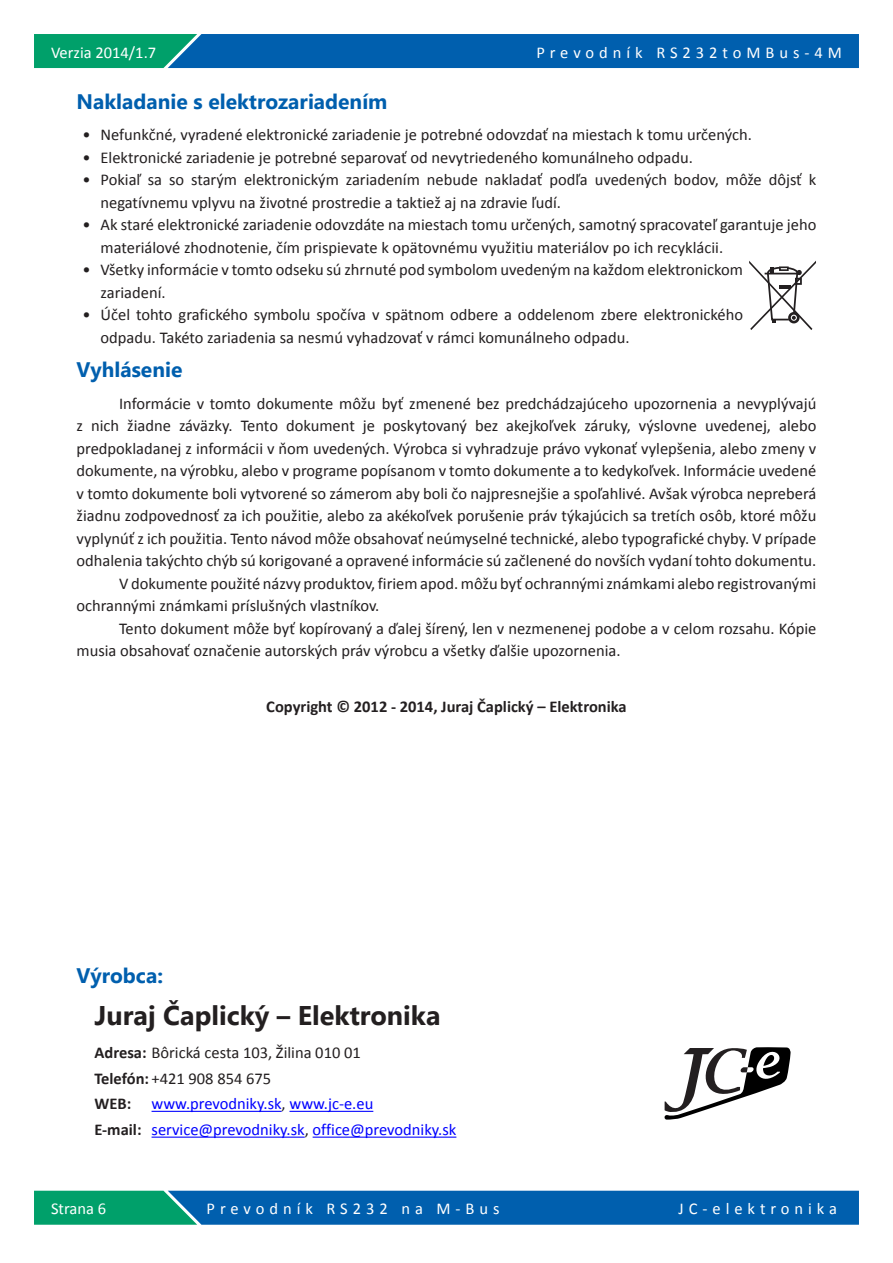
<style>
.page{position:relative;width:893px;height:1263px;background:#fff}
.page>*{position:absolute;margin:0;border:0;box-sizing:border-box;transform-origin:0 0}
.Paragraph-4-manufact{font:700 27px "Segoe UI";color:#231f20}
.Heading-3-top{font:700 21px "Segoe UI";color:#005fae}
.Heading-3{font:700 21px "Segoe UI";color:#005fae}
.Heading-3-manufactur{font:700 21px "Segoe UI";color:#005fae}
.Paragraph-1{font:16.5px/22.5px "Calibri";color:#231f20}
.Bullet-7{font:16.5px/22.5px "Calibri";color:#231f20}
.Paragraph-4{font:16.5px "Calibri";color:#00f}
.t1{font:16.5px "Calibri";letter-spacing:.3em;color:#fff}
.Paragraph-4-2{font:16.5px "Calibri";color:#231f20}
.Heading-5-copyright{font:700 16.5px "Calibri";color:#231f20}
.t2{font:16.5px "Calibri";color:#fff}
.s1{font-weight:700}
.s2{font-weight:700;color:#231f20}
.s3{color:#231f20}
</style>
<div class="page">
<svg style="left:34px;top:34px;width:825px;height:34px;background:#016ba2"></svg>
<svg style="left:34px;top:1191px;width:825px;height:34px;background:#046da3"></svg>
<hr style="left:152px;top:1111px;width:130px;height:1px;background:#00f">
<hr style="left:289px;top:1111px;width:84px;height:1px;background:#00f">
<hr style="left:152px;top:1136px;width:153px;height:2px;background:#00f">
<hr style="left:313px;top:1136px;width:143px;height:2px;background:#00f">
<svg style="left:749px;top:261px;width:67px;height:69px"></svg>
<svg style="left:664px;top:1047px;width:127px;height:73px"></svg>
<p class="t2" style="left:51px;top:42px;width:107px">Verzia 2014/1.7</p>
<p class="t1" style="left:536px;top:42px;width:307px">Prevodník RS232toMBus-4M</p>
<p class="Heading-3-top" style="left:77px;top:86px;width:312px">Nakladanie s elektrozariadením</p>
<p class="Bullet-7" style="left:83px;top:124px;width:671px">• Nefunkčné, vyradené elektronické zariadenie je potrebné odovzdať na miestach k tomu určených.</p>
<p class="Bullet-7" style="left:83px;top:146px;width:612px">• Elektronické zariadenie je potrebné separovať od nevytriedeného komunálneho odpadu.</p>
<p class="Bullet-7" style="left:101px;top:169px;width:717px;text-indent:-18px">• Pokiaľ sa so starým elektronickým zariadením nebude nakladať podľa uvedených bodov, môže dôjsť k negatívnemu vplyvu na životné prostredie a taktiež aj na zdravie ľudí.</p>
<p class="Bullet-7" style="left:101px;top:214px;width:717px;text-indent:-18px">• Ak staré elektronické zariadenie odovzdáte na miestach tomu určených, samotný spracovateľ garantuje jeho materiálové zhodnotenie, čím prispievate k opätovnému využitiu materiálov po ich recyklácii.</p>
<p class="Bullet-7" style="left:101px;top:259px;width:644px;text-indent:-18px">• Všetky informácie v tomto odseku sú zhrnuté pod symbolom uvedeným na každom elektronickom zariadení.</p>
<p class="Bullet-7" style="left:101px;top:304px;width:644px;text-indent:-18px">• Účel tohto grafického symbolu spočíva v spätnom odbere a oddelenom zbere elektronického odpadu. Takéto zariadenia sa nesmú vyhadzovať v rámci komunálneho odpadu.</p>
<p class="Heading-3" style="left:77px;top:355px;width:107px">Vyhlásenie</p>
<p class="Paragraph-1" style="left:77px;top:392px;width:741px;text-align:justify;text-indent:43px">Informácie v tomto dokumente môžu byť zmenené bez predchádzajúceho upozornenia a nevyplývajú z nich žiadne záväzky. Tento dokument je poskytovaný bez akejkoľvek záruky, výslovne uvedenej, alebo predpokladanej z informácii v ňom uvedených. Výrobca si vyhradzuje právo vykonať vylepšenia, alebo zmeny v dokumente, na výrobku, alebo v programe popísanom v tomto dokumente a to kedykoľvek. Informácie uvedené v tomto dokumente boli vytvorené so zámerom aby boli čo najpresnejšie a spoľahlivé. Avšak výrobca nepreberá žiadnu zodpovednosť za ich použitie, alebo za akékoľvek porušenie práv týkajúcich sa tretích osôb, ktoré môžu vyplynúť z ich použitia. Tento návod môže obsahovať neúmyselné technické, alebo typografické chyby. V prípade odhalenia takýchto chýb sú korigované a opravené informácie sú začlenené do novších vydaní tohto dokumentu.</p>
<p class="Paragraph-1" style="left:77px;top:572px;width:741px;text-indent:43px">V dokumente použité názvy produktov, firiem apod. môžu byť ochrannými známkami alebo registrovanými ochrannými známkami príslušných vlastníkov.</p>
<p class="Paragraph-1" style="left:77px;top:617px;width:741px;text-indent:43px">Tento dokument môže byť kopírovaný a ďalej šírený, len v nezmenenej podobe a v celom rozsahu. Kópie musia obsahovať označenie autorských práv výrobcu a všetky ďalšie upozornenia.</p>
<p class="Heading-5-copyright" style="left:266px;top:696px;width:362px">Copyright © 2012 - 2014, Juraj Čaplický – Elektronika</p>
<p class="Heading-3-manufactur" style="left:77px;top:961px;width:88px">Výrobca:</p>
<p class="Paragraph-4-manufact" style="left:95px;top:996px;width:348px">Juraj Čaplický – Elektronika</p>
<p class="Paragraph-4-2" style="left:95px;top:1042px;width:268px"><span class="s1">Adresa:</span> Bôrická cesta 103, Žilina 010 01</p>
<p class="Paragraph-4-2" style="left:95px;top:1068px;width:178px"><span class="s1">Telefón:</span> +421 908 854 675</p>
<p class="Paragraph-4" style="left:95px;top:1093px;width:280px"><span class="s2">WEB:</span> www.prevodniky.sk<span class="s3">,</span> www.jc-e.eu</p>
<p class="Paragraph-4" style="left:95px;top:1119px;width:363px"><span class="s2">E-mail:</span> service@prevodniky.sk<span class="s3">,</span> office@prevodniky.sk</p>
<p class="t1" style="left:51px;top:1198px;width:57px">Strana 6</p>
<p class="t1" style="left:207px;top:1198px;width:295px">Prevodník RS232 na M-Bus</p>
<p class="t1" style="left:679px;top:1198px;width:160px">JC-elektronika</p>
</div>
